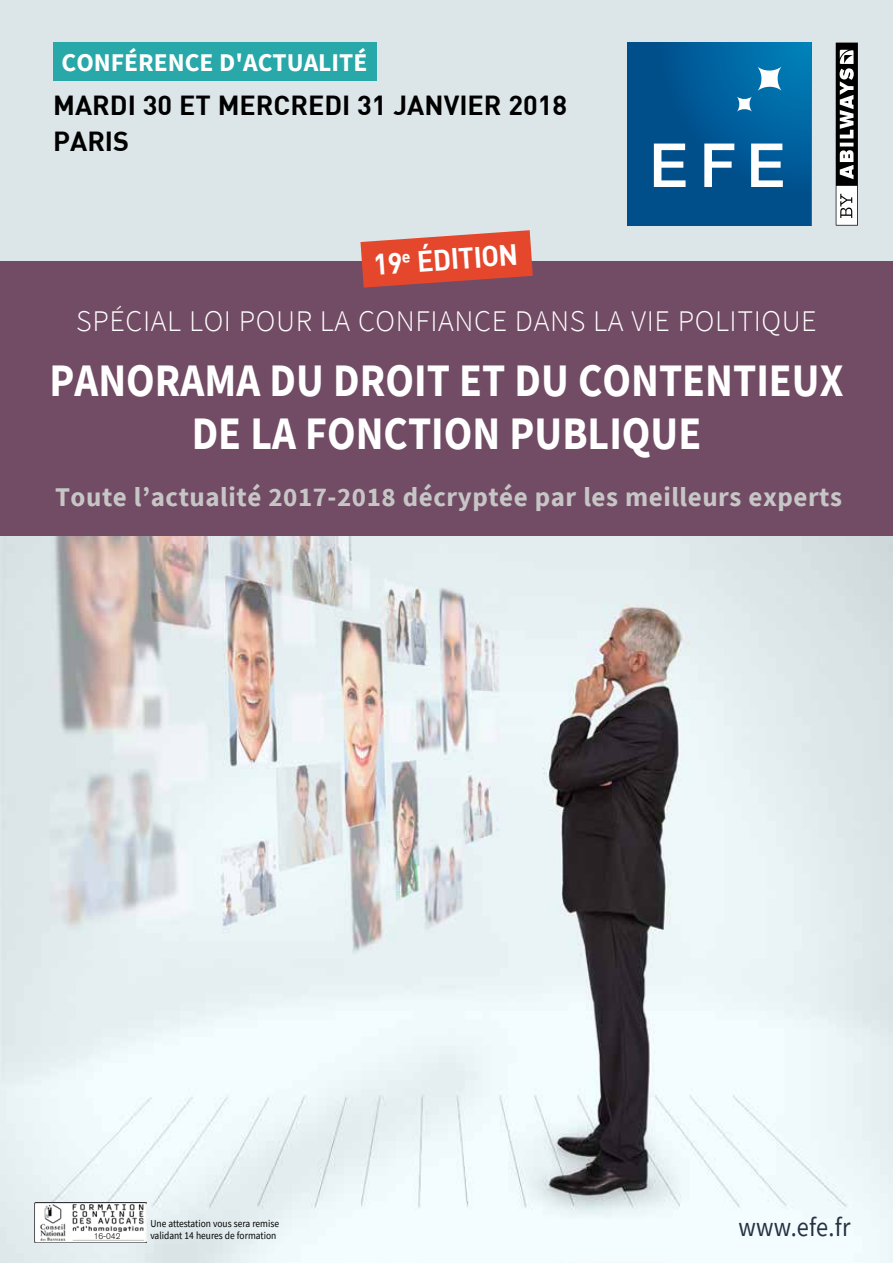
<style>
.page{position:relative;width:893px;height:1263px;background:#dce6e8}
.page>*{position:absolute;margin:0;border:0;box-sizing:border-box;transform-origin:0 0}
.t1{font:700 46.5px/52.5px "Source Sans Pro";color:#fff;text-align:center;scale:.9 1}
.t2{font:300 30px "Source Sans Pro";letter-spacing:.02em;color:#fff}
.t3{font:28.8px "DIN Bold";color:#fff;scale:.95 1}
.t4{font:700 27px "Source Sans Pro";letter-spacing:.02em;color:#c6c6c6}
.t5{font:27px/36px "DIN Bold";color:#000}
.t6{font:27px "Source Sans Pro";letter-spacing:.01em;color:#253242;scale:.9 1}
.t7{font:700 25.5px "Source Sans Pro";color:#fff}
.t8{font:10.5px "Source Sans Pro";color:#000;scale:.9 1}
.t9{font:300 8.1px "Akzidenz Grotesk BE";color:#000}
</style>
<div class="page">
<img style="left:0;top:536px;width:893px;height:727px">
<img style="left:34px;top:1202px;width:112px;height:40px">
<div style="left:53px;top:43px;width:323px;height:38px;background:#28a8a9"></div>
<div style="left:0;top:261px;width:893px;height:275px;background:#724b64"></div>
<svg style="left:360px;top:230px;width:173px;height:58px"></svg>
<svg style="left:628px;top:43px;width:183px;height:183px;background:#005995"></svg>
<svg style="left:737px;top:97px;width:15px;height:15px"></svg>
<svg style="left:757px;top:67px;width:25px;height:24px"></svg>
<svg style="left:654px;top:144px;width:32px;height:43px"></svg>
<svg style="left:704px;top:144px;width:30px;height:43px"></svg>
<svg style="left:751px;top:144px;width:32px;height:43px"></svg>
<svg style="left:836px;top:43px;width:22px;height:183px;background:#6f6f6f"></svg>
<p class="t7" style="left:62px;top:46px;width:307px">CONFÉRENCE D'ACTUALITÉ</p>
<p class="t5" style="left:53px;top:86px;width:515px">MARDI 30 ET MERCREDI 31 JANVIER 2018<br>PARIS</p>
<p class="t3" style="left:372px;top:246px;width:154px;rotate:-4deg">19<sup>e</sup> ÉDITION</p>
<p class="t2" style="left:76px;top:302px;width:742px">SPÉCIAL LOI POUR LA CONFIANCE DANS LA VIE POLITIQUE</p>
<h1 class="t1" style="left:50px;top:354px;width:884px">PANORAMA DU DROIT ET DU CONTENTIEUX<br>DE LA FONCTION PUBLIQUE</h1>
<p class="t4" style="left:55px;top:479px;width:788px">Toute l’actualité 2017-2018 décryptée par les meilleurs experts</p>
<p class="t8" style="left:150px;top:1217px;width:144px">Une attestation vous sera remise</p>
<p class="t9" style="left:94px;top:1231px;width:28px">16-042</p>
<p class="t8" style="left:150px;top:1229px;width:141px">validant 14 heures de formation</p>
<p class="t6" style="left:739px;top:1210px;width:126px">www.efe.fr</p>
</div>
